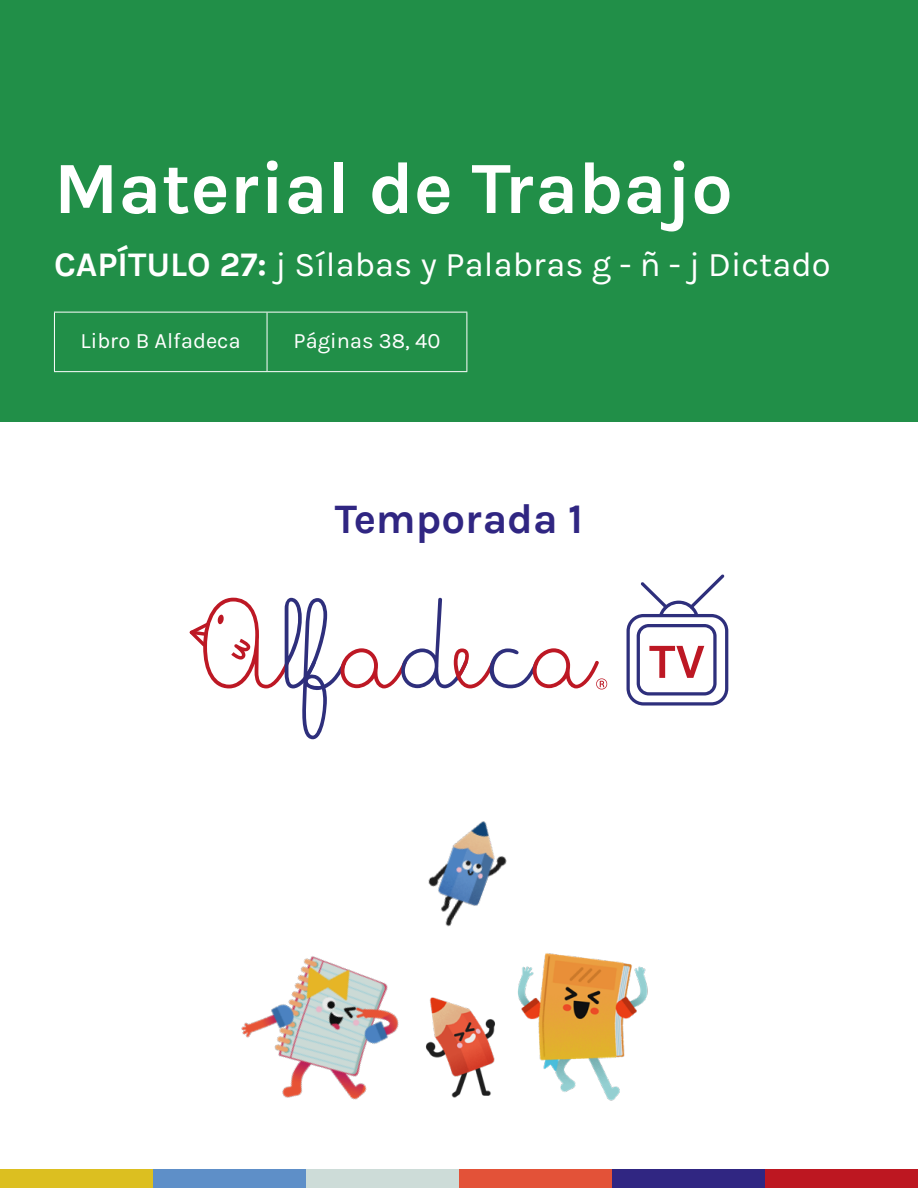
<style>
.page{position:relative;width:918px;height:1188px;background:#fff}
.page>*{position:absolute;margin:0;border:0;box-sizing:border-box;transform-origin:0 0}
.t1{font:700 73.65px "Karla";color:#fff}
.t2{font:700 42px "Karla";color:#302682}
.t3{font:34.5px "Karla";color:#fff}
.t4{font:21.9px "Karla";color:#fff}
.s1{font-weight:700}
</style>
<div class="page">
<div style="left:0;top:0;width:918px;height:422px;background:#218f48"></div>
<svg style="left:190px;top:597px;width:417px;height:142px"></svg>
<svg style="left:627px;top:575px;width:101px;height:131px"></svg>
<div style="left:0;top:1170px;width:153px;height:18px;background:#dcbf20"></div>
<div style="left:153px;top:1170px;width:153px;height:18px;background:#5e8fc8"></div>
<div style="left:306px;top:1170px;width:153px;height:18px;background:#cddcd8"></div>
<div style="left:459px;top:1170px;width:153px;height:18px;background:#e35238"></div>
<div style="left:612px;top:1170px;width:153px;height:18px;background:#302682"></div>
<div style="left:765px;top:1170px;width:153px;height:18px;background:#bd1721"></div>
<img style="left:445px;top:821px;width:62px;height:88px">
<img style="left:459px;top:1005px;width:36px;height:91px">
<img style="left:518px;top:953px;width:130px;height:148px">
<img style="left:241px;top:865px;width:218px;height:235px">
<hr style="left:54px;top:312px;width:213px;height:1px;background:#fff">
<hr style="left:54px;top:313px;width:1px;height:58px;background:#fff">
<hr style="left:267px;top:312px;width:200px;height:1px;background:#fff">
<hr style="left:267px;top:313px;width:1px;height:58px;background:#fff">
<hr style="left:466px;top:313px;width:1px;height:58px;background:#fff">
<hr style="left:54px;top:371px;width:213px;height:1px;background:#fff">
<hr style="left:267px;top:371px;width:200px;height:1px;background:#fff">
<h1 class="t1" style="left:54px;top:146px;width:680px">Material de Trabajo</h1>
<p class="t3" style="left:54px;top:245px;width:778px"><span class="s1">CAPÍTULO 27:</span> j Sílabas y Palabras g - ñ - j Dictado</p>
<p class="t4" style="left:81px;top:329px;width:162px">Libro B Alfadeca</p>
<p class="t4" style="left:294px;top:329px;width:148px">Páginas 38, 40</p>
<p class="t2" style="left:335px;top:494px;width:250px">Temporada 1</p>
</div>
